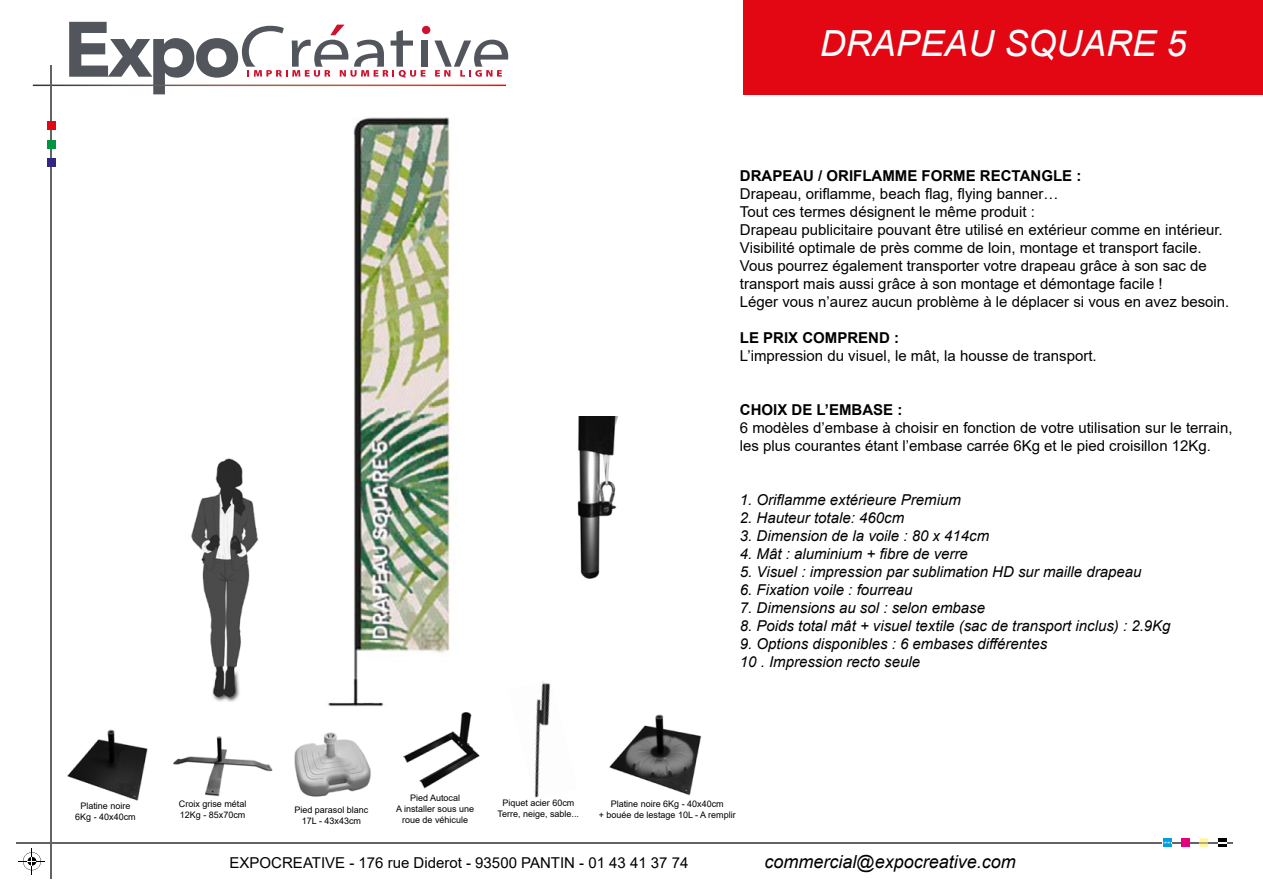
<style>
.page{position:relative;width:1263px;height:893px;background:#fff}
.page>*{position:absolute;margin:0;border:0;box-sizing:border-box;transform-origin:0 0}
.t1{font:italic 36px "Arial";color:#fff}
.t2{font:italic 18px "Arial";color:#000}
.t3{font:15px/18px "Arial";color:#000}
.t4{font:italic 15px/18px "Arial";color:#000}
.t5{font:700 15px "Arial";color:#000}
.t6{font:9px/10.8px "Arial";color:#000;text-align:center}
</style>
<div class="page">
<div style="left:743px;top:0;width:520px;height:94px;background:#e30613"></div>
<div style="left:421px;top:41px;width:7px;height:26px;background:#52555b"></div>
<svg style="left:434px;top:40px;width:74px;height:37px"></svg>
<svg style="left:69px;top:22px;width:356px;height:72px"></svg>
<div style="left:422px;top:26px;width:8px;height:8px;background:#cd122d;border-radius:50%"></div>
<hr style="left:33px;top:85px;width:473px;height:1px;background:#fff">
<hr style="left:50px;top:65px;width:2px;height:813px;background:#646363">
<hr style="left:17px;top:842px;width:1216px;height:1px;background:#646363">
<svg style="left:19px;top:848px;width:26px;height:26px"></svg>
<svg style="left:1218px;top:838px;width:9px;height:9px"></svg>
<svg style="left:1163px;top:838px;width:8px;height:9px"></svg>
<svg style="left:1199px;top:838px;width:9px;height:9px"></svg>
<div style="left:1181px;top:838px;width:8px;height:9px;background:#e6007d"></div>
<div style="left:47px;top:158px;width:9px;height:9px;background:#312783"></div>
<div style="left:47px;top:122px;width:9px;height:8px;background:#e30613"></div>
<div style="left:47px;top:140px;width:9px;height:9px;background:#009641"></div>
<img style="left:191px;top:458px;width:68px;height:244px">
<img style="left:577px;top:417px;width:41px;height:162px">
<img style="left:67px;top:729px;width:81px;height:72px">
<img style="left:173px;top:736px;width:100px;height:61px">
<img style="left:294px;top:732px;width:77px;height:65px">
<img style="left:403px;top:712px;width:77px;height:77px">
<img style="left:534px;top:681px;width:17px;height:117px">
<img style="left:609px;top:714px;width:92px;height:81px">
<img style="left:328px;top:117px;width:123px;height:590px">
<h1 class="t1" style="left:820px;top:20px;width:368px">DRAPEAU SQUARE 5</h1>
<p class="t5" style="left:740px;top:165px;width:343px">DRAPEAU / ORIFLAMME FORME RECTANGLE :</p>
<p class="t3" style="left:740px;top:185px;width:491px">Drapeau, oriflamme, beach flag, flying banner…<br>Tout ces termes désignent le même produit :<br>Drapeau publicitaire pouvant être utilisé en extérieur comme en intérieur.<br>Visibilité optimale de près comme de loin, montage et transport facile.<br>Vous pourrez également transporter votre drapeau grâce à son sac de transport mais aussi grâce à son montage et démontage facile !<br>Léger vous n’aurez aucun problème à le déplacer si vous en avez besoin.</p>
<p class="t5" style="left:740px;top:327px;width:161px">LE PRIX COMPREND :</p>
<p class="t3" style="left:740px;top:347px;width:358px">L’impression du visuel, le mât, la housse de transport.</p>
<p class="t5" style="left:740px;top:399px;width:164px">CHOIX DE L’EMBASE :</p>
<p class="t3" style="left:740px;top:419px;width:494px">6 modèles d’embase à choisir en fonction de votre utilisation sur le terrain, les plus courantes étant l’embase carrée 6Kg et le pied croisillon 12Kg.</p>
<p class="t4" style="left:740px;top:491px;width:222px">1. Oriflamme extérieure Premium</p>
<p class="t4" style="left:740px;top:509px;width:166px">2. Hauteur totale: 460cm</p>
<p class="t4" style="left:740px;top:527px;width:251px">3. Dimension de la voile : 80 x 414cm</p>
<p class="t4" style="left:740px;top:545px;width:229px">4. Mât : aluminium + fibre de verre</p>
<p class="t4" style="left:740px;top:563px;width:403px">5. Visuel : impression par sublimation HD sur maille drapeau</p>
<p class="t4" style="left:740px;top:581px;width:174px">6. Fixation voile : fourreau</p>
<p class="t4" style="left:740px;top:599px;width:247px">7. Dimensions au sol : selon embase</p>
<p class="t4" style="left:740px;top:617px;width:432px">8. Poids total mât + visuel textile (sac de transport inclus) : 2.9Kg</p>
<p class="t4" style="left:740px;top:635px;width:309px">9. Options disponibles : 6 embases différentes<br>10 . Impression recto seule</p>
<p class="t6" style="left:75px;top:801px;width:62px">Platine noire<br>6Kg - 40x40cm</p>
<p class="t6" style="left:179px;top:799px;width:69px;text-align:left">Croix grise métal<br>12Kg - 85x70cm</p>
<p class="t6" style="left:294px;top:805px;width:76px">Pied parasol blanc<br>17L - 43x43cm</p>
<p class="t6" style="left:396px;top:793px;width:80px">Pied Autocal<br>A installer sous une roue de véhicule</p>
<p class="t6" style="left:498px;top:798px;width:83px">Piquet acier 60cm<br>Terre, neige, sable...</p>
<p class="t6" style="left:599px;top:798px;width:139px">Platine noire 6Kg - 40x40cm<br>+ bouée de lestage 10L - A remplir</p>
<p class="t3" style="left:230px;top:854px;width:460px">EXPOCREATIVE - 176 rue Diderot - 93500 PANTIN - 01 43 41 37 74</p>
<p class="t2" style="left:765px;top:850px;width:253px">commercial@expocreative.com</p>
</div>
